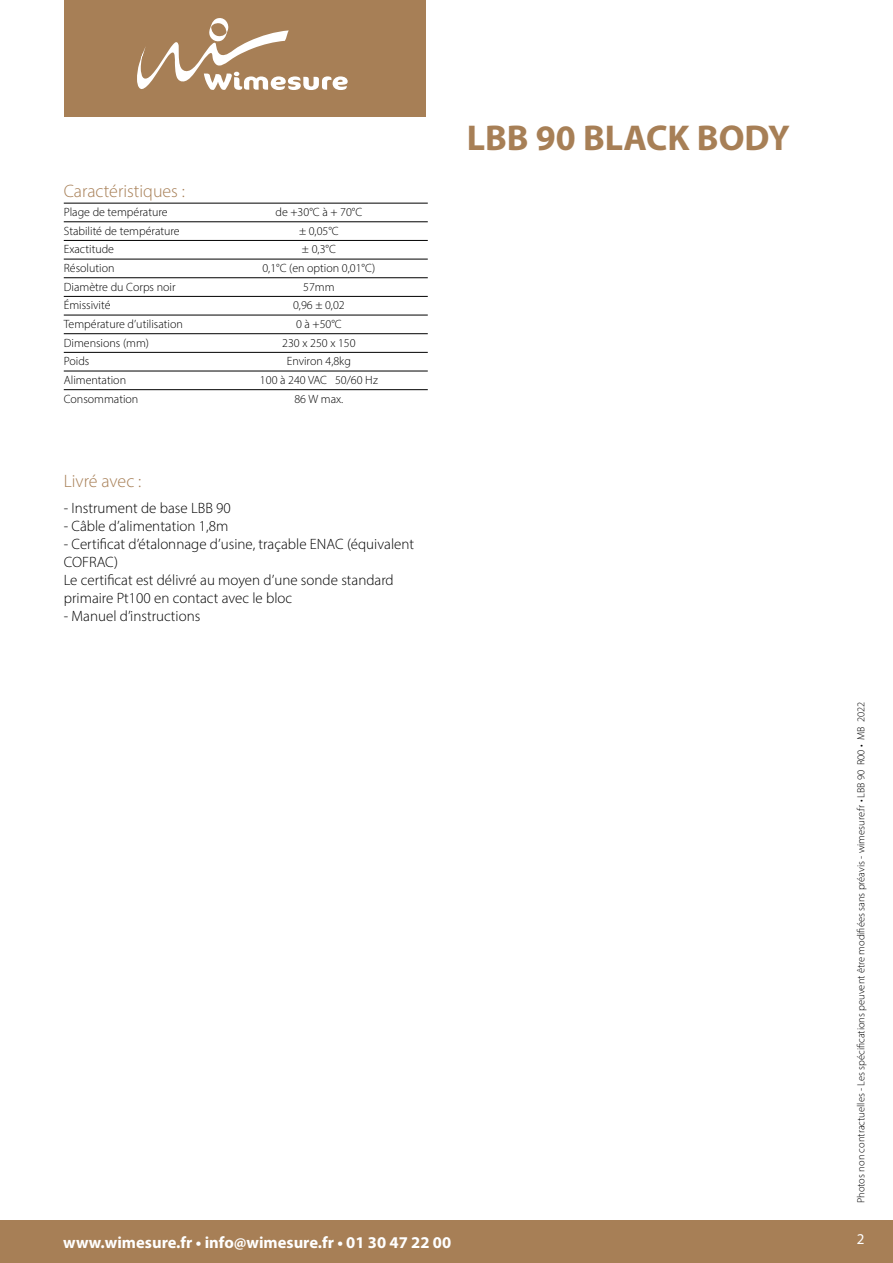
<style>
.page{position:relative;width:893px;height:1263px;background:#fff}
.page>*{position:absolute;margin:0;border:0;box-sizing:border-box;transform-origin:0 0}
.t1{font:700 36px "Myriad Pro";color:#a77f56}
.t2{font:300 18px "Myriad Pro";color:#a77f56}
.t3{font:700 16.5px "Myriad Pro";color:#fff}
.t4{font:300 15px/18px "Myriad Pro";color:#000}
.t5{font:15px "Myriad Pro";color:#fff}
.t6{font:300 12px "Myriad Pro";color:#000}
.t7{font:300 10.5px "Myriad Pro";color:#000}
</style>
<div class="page">
<div style="left:0;top:1220px;width:893px;height:43px;background:#a77f56"></div>
<div style="left:64px;top:0;width:361px;height:117px;background:#a77f56"></div>
<svg style="left:137px;top:18px;width:211px;height:72px"></svg>
<hr style="left:64px;top:203px;width:364px;height:1px;background:#000">
<hr style="left:64px;top:222px;width:364px;height:1px;background:#000">
<hr style="left:64px;top:240px;width:364px;height:1px;background:#000">
<hr style="left:64px;top:259px;width:364px;height:1px;background:#000">
<hr style="left:64px;top:277px;width:364px;height:1px;background:#000">
<hr style="left:64px;top:296px;width:364px;height:1px;background:#000">
<hr style="left:64px;top:315px;width:364px;height:1px;background:#000">
<hr style="left:64px;top:333px;width:364px;height:1px;background:#000">
<hr style="left:64px;top:352px;width:364px;height:1px;background:#000">
<hr style="left:64px;top:371px;width:364px;height:1px;background:#000">
<hr style="left:64px;top:389px;width:364px;height:1px;background:#000">
<h2 class="t2" style="left:64px;top:181px;width:123px">Caractéristiques :</h2>
<p class="t6" style="left:64px;top:205px;width:105px">Plage de température</p>
<p class="t6" style="left:276px;top:205px;width:88px">de +30°C à + 70°C</p>
<p class="t6" style="left:64px;top:223px;width:117px">Stabilité de température</p>
<p class="t6" style="left:299px;top:223px;width:41px">± 0,05°C</p>
<p class="t6" style="left:64px;top:242px;width:52px">Exactitude</p>
<p class="t6" style="left:302px;top:242px;width:35px">± 0,3°C</p>
<p class="t6" style="left:64px;top:261px;width:52px">Résolution</p>
<p class="t6" style="left:262px;top:261px;width:114px">0,1°C (en option 0,01°C)</p>
<p class="t6" style="left:64px;top:279px;width:113px">Diamètre du Corps noir</p>
<p class="t6" style="left:303px;top:279px;width:33px">57mm</p>
<p class="t6" style="left:64px;top:298px;width:48px">Émissivité</p>
<p class="t6" style="left:293px;top:298px;width:53px">0,96 ± 0,02</p>
<p class="t6" style="left:64px;top:317px;width:121px">Température d’utilisation</p>
<p class="t6" style="left:296px;top:317px;width:47px">0 à +50°C</p>
<p class="t6" style="left:64px;top:335px;width:87px">Dimensions (mm)</p>
<p class="t6" style="left:282px;top:335px;width:75px">230 x 250 x 150</p>
<p class="t6" style="left:64px;top:354px;width:27px">Poids</p>
<p class="t6" style="left:287px;top:354px;width:66px">Environ 4,8kg</p>
<p class="t6" style="left:64px;top:373px;width:64px">Alimentation</p>
<p class="t6" style="left:260px;top:373px;width:119px">100 à 240 VAC 50/60 Hz</p>
<p class="t6" style="left:64px;top:391px;width:76px">Consommation</p>
<p class="t6" style="left:294px;top:391px;width:50px">86 W max.</p>
<h2 class="t2" style="left:64px;top:470px;width:79px">Livré avec :</h2>
<p class="t4" style="left:64px;top:499px;width:169px">- Instrument de base LBB 90</p>
<p class="t4" style="left:64px;top:517px;width:166px">- Câble d’alimentation 1,8m</p>
<p class="t4" style="left:64px;top:535px;width:352px">- Certificat d’étalonnage d’usine, traçable ENAC (équivalent COFRAC)<br>Le certificat est délivré au moyen d’une sonde standard primaire Pt100 en contact avec le bloc</p>
<p class="t4" style="left:64px;top:607px;width:138px">- Manuel d’instructions</p>
<h1 class="t1" style="left:467px;top:115px;width:325px">LBB 90 BLACK BODY</h1>
<h3 class="t3" style="left:63px;top:1231px;width:389px">www.wimesure.fr • info@wimesure.fr • 01 30 47 22 00</h3>
<p class="t7" style="left:855px;top:1203px;width:503px;rotate:-90deg">Photos non contractuelles - Les spécifications peuvent être modifiées sans préavis - wimesure.fr • LBB 90 R00 • MB 2022</p>
<p class="t5" style="left:857px;top:1230px;width:9px">2</p>
</div>
